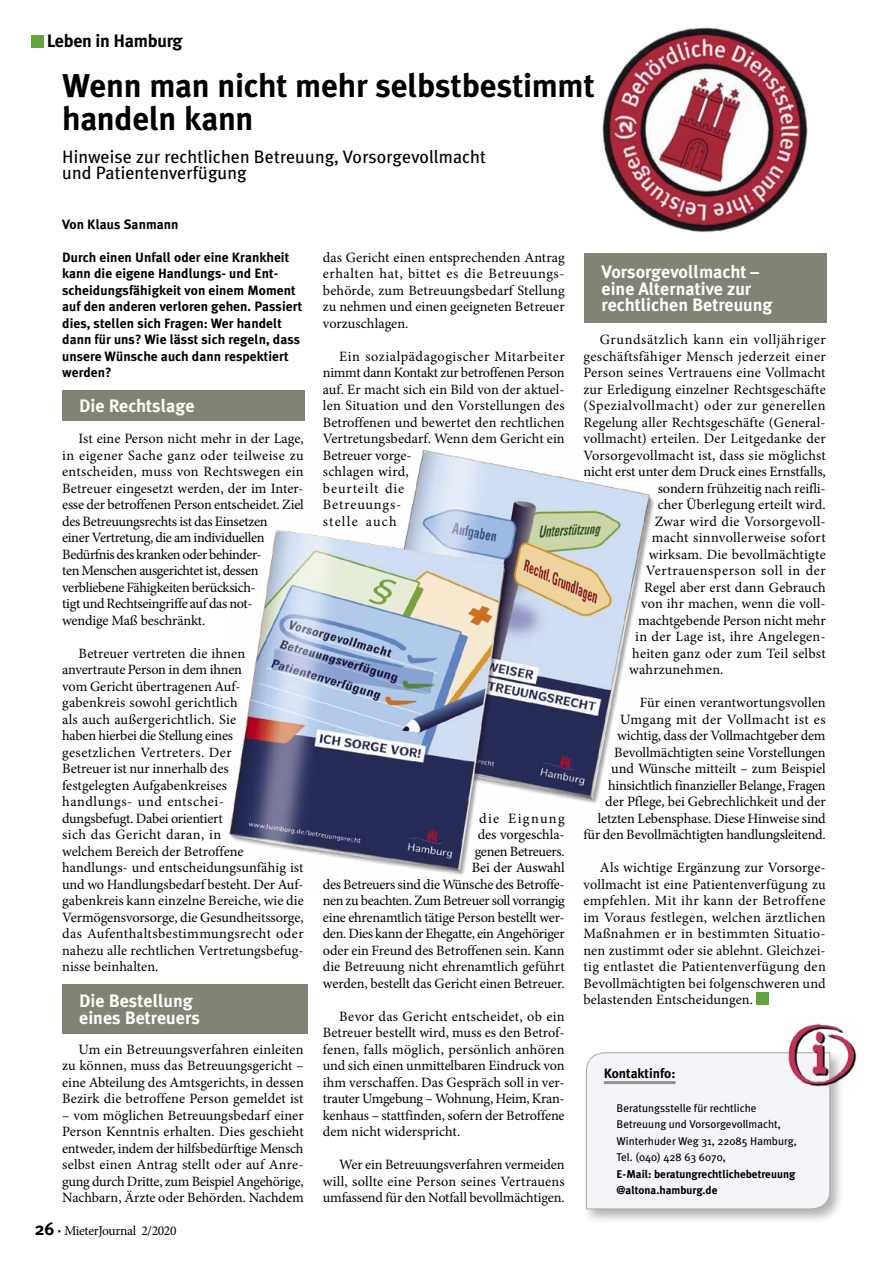
<style>
.page{position:relative;width:893px;height:1263px;background:#fff}
.page>*{position:absolute;margin:0;border:0;box-sizing:border-box;transform-origin:0 0}
.Head_Auto{font:700 33px/33px "Meta Plus";letter-spacing:-.005em;color:#000}
.Zwischenzeile_Roman{font:700 18px/16.5px "Meta Plus";color:#fff}
.Subhead_Auto{font:18px/16.5px "Meta Plus";letter-spacing:.005em;color:#000}
.t1{font:700 18px "Meta Plus";letter-spacing:-.015em;color:#000}
.Fliess_auto{font:14.25px/16.5px "Minion Pro";color:#000;text-align:justify}
.Fliess_auto-2{font:14.25px/16.5px "Minion Pro";letter-spacing:-.02em;color:#000}
.Fliess_auto-3{font:14.25px "Minion Pro";letter-spacing:.04em;color:#000}
.Fliess_auto-4{font:14.25px "Minion Pro";letter-spacing:.02em;color:#000}
.Fliess_auto-5{font:14.25px "Minion Pro";letter-spacing:.025em;color:#000}
.Vorspann_auto{font:700 13.5px/16.5px "Meta Plus";letter-spacing:.005em;color:#000}
.t2{font:13.5px "Minion Pro";letter-spacing:-.025em;color:#000}
.Autor_Auto{font:700 13.5px "Meta Plus";letter-spacing:.005em;color:#000}
.Infokasten_Head{font:700 13.5px "Meta Plus";color:#000}
.INFOKASTEN_FLIESSTEX{font:11.25px/16.5px "Meta Plus";color:#000}
.s1{font-weight:700}
.s2{font-family:"Meta Plus";font-weight:700;font-size:18px}
.s3{font-family:"Meta Plus";font-weight:700}
</style>
<div class="page">
<div style="left:757px;top:992px;width:12px;height:12px;background:#62a43b"></div>
<div style="left:62px;top:390px;width:243px;height:31px;background:#828275"></div>
<div style="left:62px;top:984px;width:246px;height:49px;background:#828275"></div>
<div style="left:584px;top:253px;width:243px;height:69px;background:#828275"></div>
<img style="left:602px;top:27px;width:206px;height:206px">
<img style="left:227px;top:449px;width:428px;height:426px">
<div style="left:583px;top:1049px;width:262px;height:176px;background:#000;opacity:.3"></div>
<div style="left:586px;top:1052px;width:245px;height:158px;background:#f5f4f8"></div>
<img style="left:783px;top:1023px;width:74px;height:70px">
<div style="left:31px;top:35px;width:12px;height:12px;background:#62a43b"></div>
<p class="t1" style="left:47px;top:31px;width:137px">Leben in Hamburg</p>
<p class="Head_Auto" style="left:62px;top:69px;width:534px">Wenn man nicht mehr selbstbestimmt handeln kann</p>
<p class="Subhead_Auto" style="left:62px;top:148px;width:425px">Hinweise zur rechtlichen Betreuung, Vorsorgevollmacht und Patientenverfügung</p>
<p class="Autor_Auto" style="left:62px;top:216px;width:118px">Von Klaus Sanmann</p>
<p class="Vorspann_auto" style="left:62px;top:249px;width:242px">Durch einen Unfall oder eine Krankheit kann die eigene Handlungs- und Ent&shy;scheidungsfähigkeit von einem Moment auf den anderen verloren gehen. Passiert dies, stellen sich Fragen: Wer handelt dann für uns? Wie lässt sich regeln, dass unsere Wünsche auch dann respektiert werden?</p>
<p class="Fliess_auto" style="left:323px;top:249px;width:243px">das Gericht einen entsprechenden Antrag erhalten hat, bittet es die Betreuungs&shy;behörde, zum Betreuungsbedarf Stellung zu nehmen und einen geeigneten Betreuer vorzuschlagen.</p>
<p class="Fliess_auto" style="left:323px;top:348px;width:243px;text-align:left;text-indent:16px">Ein sozialpädagogischer Mitarbeiter nimmt dann Kontakt zur betroffenen Person auf. Er macht sich ein Bild von der aktuel&shy;len Situation und den Vorstellungen des<br>Betroffenen und bewertet den rechtlichen<br>Vertretungsbedarf. Wenn dem Gericht ein<br>Betreuer vorge-<br>schlagen wird,<br>beurteilt die<br>Betreuungs-<br>stelle auch</p>
<p class="Zwischenzeile_Roman" style="left:601px;top:264px;width:173px">Vorsorgevollmacht – eine Alternative zur rechtlichen Betreuung</p>
<p class="Fliess_auto-3" style="left:600px;top:330px;width:227px">Grundsätzlich kann ein volljähriger</p>
<p class="Fliess_auto-5" style="left:583px;top:347px;width:244px">geschäftsfähiger Mensch jederzeit einer</p>
<p class="Fliess_auto" style="left:583px;top:365px;width:244px">Person seines Vertrauens eine Vollmacht</p>
<p class="Fliess_auto" style="left:583px;top:381px;width:244px">zur Erledigung einzelner Rechtsgeschäfte</p>
<p class="Fliess_auto-3" style="left:583px;top:396px;width:244px">(Spezialvollmacht) oder zur generellen</p>
<p class="Fliess_auto" style="left:583px;top:414px;width:244px">Regelung aller Rechtsgeschäfte (General-</p>
<p class="Fliess_auto" style="left:583px;top:431px;width:244px">vollmacht) erteilen. Der Leitgedanke der</p>
<p class="Fliess_auto" style="left:583px;top:447px;width:244px">Vorsorgevollmacht ist, dass sie möglichst</p>
<p class="Fliess_auto" style="left:583px;top:464px;width:244px">nicht erst unter dem Druck eines Ernstfalls,</p>
<p class="Fliess_auto" style="left:658px;top:480px;width:170px">sondern frühzeitig nach reifli-</p>
<p class="Fliess_auto" style="left:658px;top:497px;width:169px">cher Überlegung erteilt wird.</p>
<p class="Fliess_auto" style="left:655px;top:513px;width:173px">Zwar wird die Vorsorgevoll-</p>
<p class="Fliess_auto-4" style="left:652px;top:528px;width:176px">macht sinnvollerweise sofort</p>
<p class="Fliess_auto" style="left:649px;top:546px;width:178px">wirksam. Die bevollmächtigte</p>
<p class="Fliess_auto-3" style="left:646px;top:561px;width:181px">Vertrauensperson soll in der</p>
<p class="Fliess_auto" style="left:644px;top:579px;width:183px">Regel aber erst dann Gebrauch</p>
<p class="Fliess_auto" style="left:641px;top:596px;width:186px">von ihr machen, wenn die voll-</p>
<p class="Fliess_auto" style="left:638px;top:612px;width:189px">machtgebende Person nicht mehr</p>
<p class="Fliess_auto-4" style="left:635px;top:627px;width:192px">in der Lage ist, ihre Angelegen-</p>
<p class="Fliess_auto-4" style="left:632px;top:644px;width:195px">heiten ganz oder zum Teil selbst</p>
<p class="Fliess_auto" style="left:629px;top:662px;width:96px">wahrzunehmen.</p>
<p class="Fliess_auto" style="left:583px;top:695px;width:244px;text-align:right">Für einen verantwortungsvollen<br>Umgang mit der Vollmacht ist es wichtig, dass der Vollmachtgeber dem Bevollmächtigten seine Vorstellungen<br>und Wünsche mitteilt – zum Beispiel hinsichtlich finanzieller Belange, Fragen<br>der Pflege, bei Gebrechlichkeit und der letzten Lebensphase. Diese Hinweise sind für den Bevollmächtigten handlungsleitend.</p>
<p class="Fliess_auto" style="left:583px;top:860px;width:244px;text-indent:16px">Als wichtige Ergänzung zur Vorsorge&shy;vollmacht ist eine Patientenverfügung zu empfehlen. Mit ihr kann der Betroffene im Voraus festlegen, welchen ärztlichen Maßnahmen er in bestimmten Situatio&shy;nen zustimmt oder sie ablehnt. Gleichzei&shy;tig entlastet die Patientenverfügung den Bevollmächtigten bei folgenschweren und belastenden Entscheidungen.</p>
<p class="Zwischenzeile_Roman" style="left:79px;top:398px;width:117px">Die Rechtslage</p>
<p class="Fliess_auto-2" style="left:62px;top:431px;width:243px;text-indent:16px">Ist eine Person nicht mehr in der Lage, in eigener Sache ganz oder teilweise zu entscheiden, muss von Rechtswegen ein Betreuer eingesetzt werden, der im Inter&shy;esse der betroffenen Person entscheidet. Ziel des Betreuungsrechts ist das Einsetzen<br>einer Vertretung, die am individuellen Bedürfnis des kranken oder behinder-<br>ten Menschen ausgerichtet ist, dessen verbliebene Fähigkeiten berücksich-<br>tigt und Rechtseingriffe auf das not-<br>wendige Maß beschränkt.</p>
<p class="Fliess_auto" style="left:62px;top:645px;width:243px;text-align:left;text-indent:16px">Betreuer vertreten die ihnen anvertraute Person in dem ihnen<br>vom Gericht übertragenen Auf&shy;gabenkreis sowohl gerichtlich<br>als auch außergerichtlich. Sie<br>haben hierbei die Stellung eines gesetzlichen Vertreters. Der<br>Betreuer ist nur innerhalb des<br>festgelegten Aufgabenkreises<br>handlungs- und entschei-<br>dungsbefugt. Dabei orientiert<br>sich das Gericht daran, in<br>welchem Bereich der Betroffene handlungs- und entscheidungsunfähig ist und wo Handlungsbedarf besteht. Der Auf&shy;gabenkreis kann einzelne Bereiche, wie die Vermögensvorsorge, die Gesundheitssorge, das Aufenthaltsbestimmungsrecht oder nahezu alle rechtlichen Vertretungsbefug&shy;nisse beinhalten.</p>
<p class="Fliess_auto" style="left:323px;top:810px;width:244px;text-align:right">die Eignung<br>des vorgeschla-<br>genen Betreuers.<br>Bei der Auswahl<br>des Betreuers sind die Wünsche des Betroffe&shy;nen zu beachten. Zum Betreuer soll vorrangig eine ehrenamtlich tätige Person bestellt wer&shy;den. Dies kann der Ehegatte, ein Angehöriger oder ein Freund des Betroffenen sein. Kann die Betreuung nicht ehrenamtlich geführt werden, bestellt das Gericht einen Betreuer.</p>
<p class="Fliess_auto" style="left:323px;top:1008px;width:243px;text-indent:16px">Bevor das Gericht entscheidet, ob ein Betreuer bestellt wird, muss es den Betrof&shy;fenen, falls möglich, persönlich anhören und sich einen unmittelbaren Eindruck von ihm verschaffen. Das Gespräch soll in ver&shy;trauter Umgebung – Wohnung, Heim, Kran&shy;kenhaus – stattfinden, sofern der Betroffene dem nicht widerspricht.</p>
<p class="Fliess_auto" style="left:323px;top:1157px;width:243px;text-indent:16px">Wer ein Betreuungsverfahren vermeiden will, sollte eine Person seines Vertrauens umfassend für den Notfall bevollmächtigen.</p>
<p class="Zwischenzeile_Roman" style="left:79px;top:993px;width:122px">Die Bestellung eines Betreuers</p>
<p class="Fliess_auto" style="left:62px;top:1041px;width:243px;text-indent:16px">Um ein Betreuungsverfahren einleiten zu können, muss das Betreuungsgericht – eine Abteilung des Amtsgerichts, in dessen Bezirk die betroffene Person gemeldet ist</p>
<p class="Fliess_auto" style="left:62px;top:1107px;width:243px">– vom möglichen Betreuungsbedarf einer Person Kenntnis erhalten. Dies geschieht entweder, indem der hilfsbedürftige Mensch selbst einen Antrag stellt oder auf Anre&shy;gung durch Dritte, zum Beispiel Angehörige, Nachbarn, Ärzte oder Behörden. Nachdem</p>
<p class="Infokasten_Head" style="left:604px;top:1065px;width:73px">Kontaktinfo:</p>
<p class="INFOKASTEN_FLIESSTEX" style="left:617px;top:1099px;width:182px">Beratungsstelle für rechtliche<br>Betreuung und Vorsorgevollmacht,<br>Winterhuder Weg 31, 22085 Hamburg,<br>Tel. (040) 428 63 6070,<br><span class="s1">E-Mail: beratungrechtlichebetreuung @altona.hamburg.de</span></p>
<p class="t2" style="left:35px;top:1222px;width:143px"><span class="s2">26</span> <span class="s3">·</span> MieterJournal 2/2020</p>
</div>
